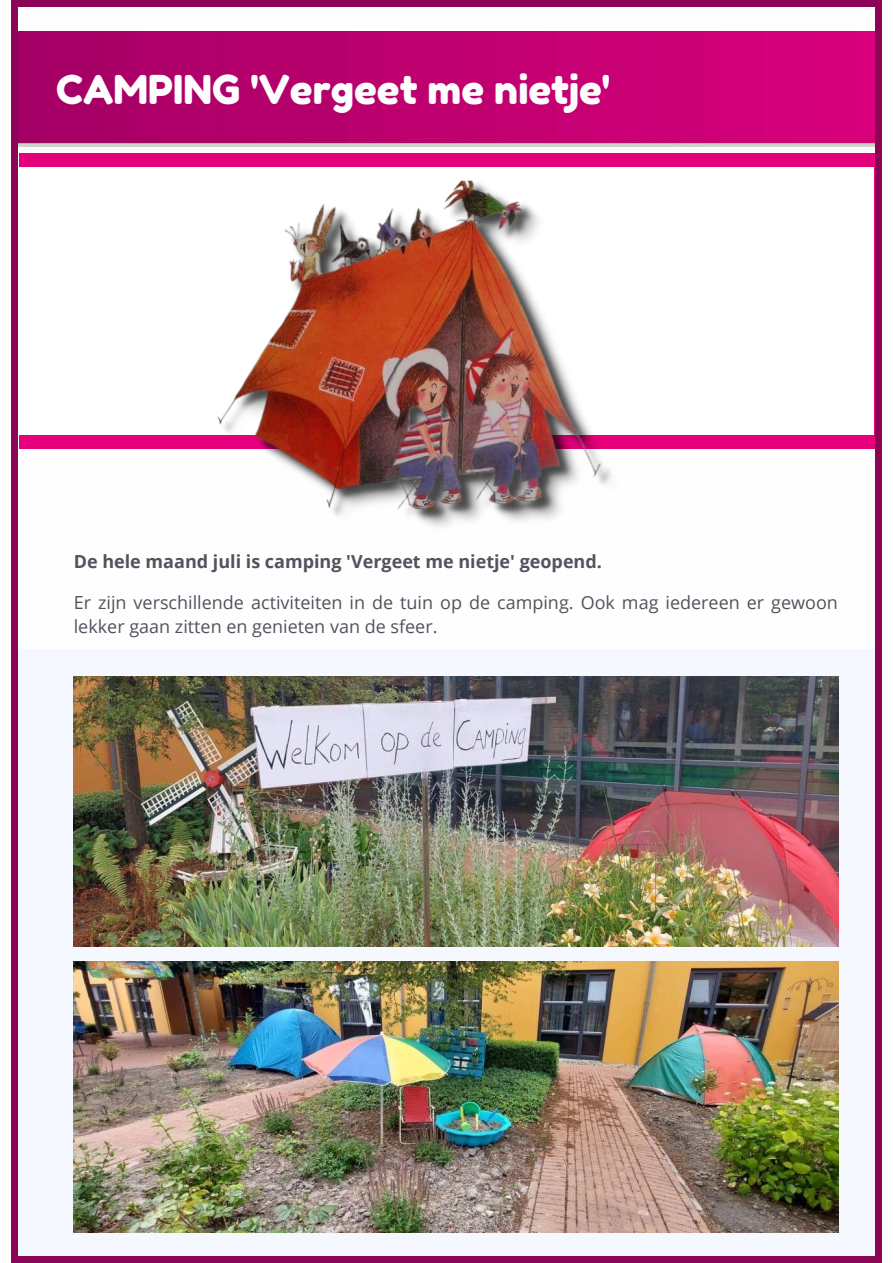
<style>
.page{position:relative;width:893px;height:1263px;background:#fff}
.page>*{position:absolute;margin:0;border:0;box-sizing:border-box;transform-origin:0 0}
.t1{font:39.75px "Fredoka One";color:#fefefe}
.t2{font:18px/24.8px "Open Sans";color:#51535d}
.t3{font:700 18px "Open Sans";color:#51535d}
</style>
<div class="page">
<div style="left:11px;top:0;width:870px;height:1263px;background:#8b0556"></div>
<div style="left:19px;top:7px;width:855px;height:1248px;background:#fefefe"></div>
<img style="left:18px;top:32px;width:856px;height:115px">
<div style="left:19px;top:649px;width:855px;height:606px;background:#f5f9ff"></div>
<img style="left:74px;top:676px;width:764px;height:271px">
<img style="left:74px;top:962px;width:764px;height:270px">
<div style="left:19px;top:153px;width:855px;height:295px;background:#e6007b"></div>
<div style="left:18px;top:167px;width:855px;height:267px;background:#fff"></div>
<img style="left:217px;top:180px;width:403px;height:347px">
<h1 class="t1" style="left:56px;top:65px;width:555px">CAMPING 'Vergeet me nietje'</h1>
<p class="t3" style="left:74px;top:549px;width:530px">De hele maand juli is camping 'Vergeet me nietje' geopend.</p>
<p class="t2" style="left:74px;top:589px;width:765px">Er zijn verschillende activiteiten in de tuin op de camping. Ook mag iedereen er gewoon lekker gaan zitten en genieten van de sfeer.</p>
</div>
